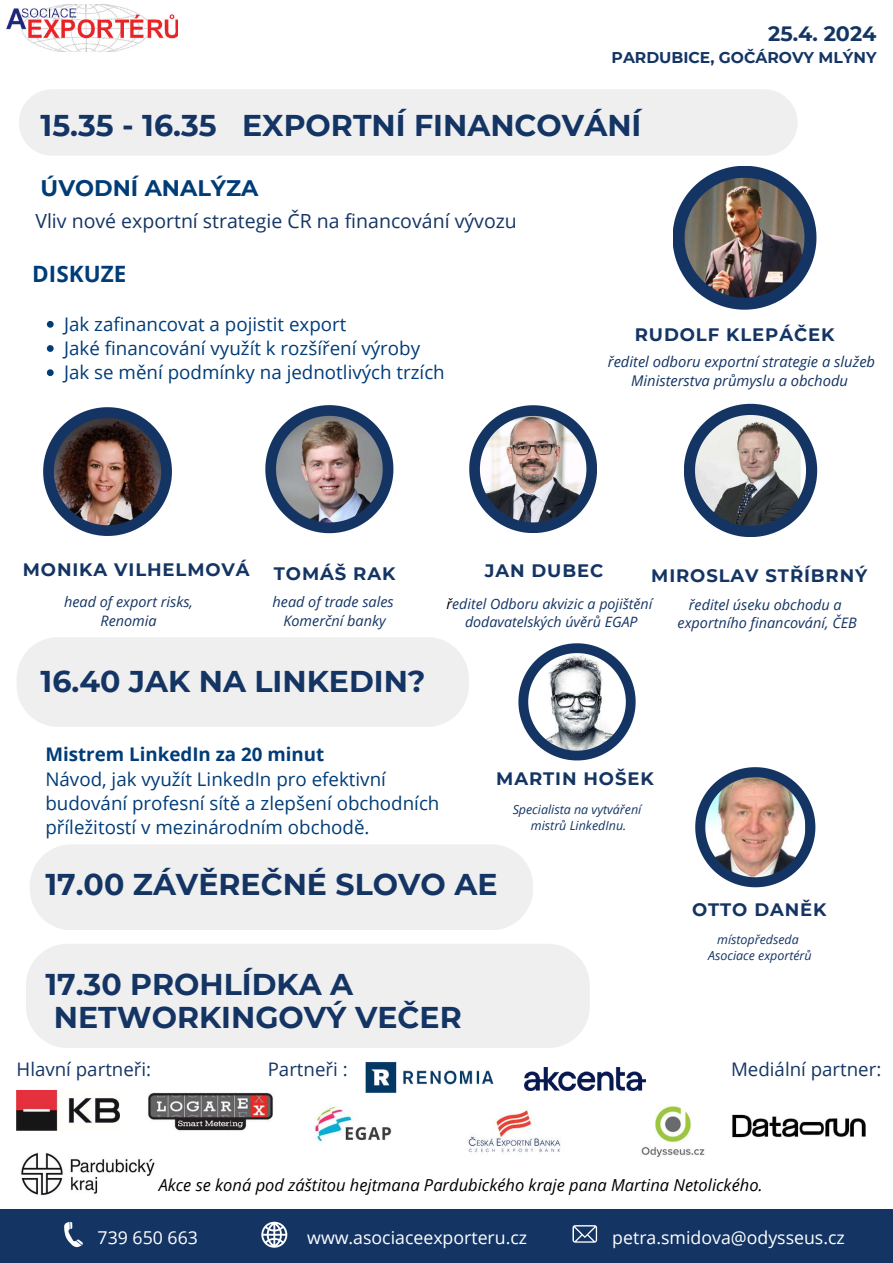
<style>
.page{position:relative;width:893px;height:1263px;background:#fff}
.page>*{position:absolute;margin:0;border:0;box-sizing:border-box;transform-origin:0 0}
.t1{font:700 30px/32.6px "Montserrat";color:#143564}
.t2{font:700 22.5px "Montserrat";color:#003c78}
.t3{font:700 22.5px "Open Sans";color:#003c78}
.t4{font:700 20.7px "Montserrat";color:#143564}
.t5{font:19.5px "Open Sans";color:#143564}
.t6{font:18.75px/24.2px "Open Sans";color:#003c78}
.t7{font:700 18.75px "Open Sans";color:#003c78}
.t8{font:18.67px "Open Sans";color:#143564}
.t9{font:700 18.08px "Montserrat";letter-spacing:.05em;color:#143564}
.t10{font:700 18px "Montserrat";letter-spacing:.05em;color:#143564}
.t11{font:17.7px "Open Sans";color:#fff}
.t12{font:italic 16.5px "Open Sans";color:#000}
.t13{font:700 15.6px "Montserrat";color:#143564}
.t14{font:italic 14.77px/19.1px "Open Sans";color:#143564;text-align:center}
.t15{font:italic 14.48px/18.7px "Open Sans";color:#143564;text-align:center}
.t16{font:italic 14.25px/18px "Open Sans";color:#143564;text-align:center}
.t17{font:italic 12.45px/16.1px "Open Sans";color:#143564;text-align:center}
.s1{color:#000}
</style>
<div class="page">
<svg style="left:469px;top:405px;width:128px;height:128px"></svg>
<img style="left:480px;top:416px;width:106px;height:106px">
<svg style="left:684px;top:404px;width:133px;height:133px"></svg>
<img style="left:695px;top:415px;width:111px;height:111px">
<svg style="left:673px;top:166px;width:143px;height:144px"></svg>
<img style="left:684px;top:178px;width:120px;height:120px">
<svg style="left:265px;top:405px;width:128px;height:128px"></svg>
<img style="left:276px;top:416px;width:106px;height:106px">
<svg style="left:43px;top:407px;width:129px;height:129px"></svg>
<img style="left:54px;top:418px;width:107px;height:107px">
<img style="left:7px;top:5px;width:171px;height:47px">
<svg style="left:518px;top:643px;width:117px;height:117px"></svg>
<img style="left:528px;top:653px;width:98px;height:97px">
<div style="left:30px;top:844px;width:503px;height:86px;background:#efeff0"></div>
<svg style="left:695px;top:767px;width:120px;height:120px"></svg>
<img style="left:705px;top:777px;width:100px;height:100px">
<svg style="left:47px;top:321px;width:7px;height:7px"></svg>
<svg style="left:47px;top:345px;width:7px;height:7px"></svg>
<svg style="left:47px;top:369px;width:7px;height:7px"></svg>
<div style="left:19px;top:89px;width:778px;height:67px;background:#efeff0;border-radius:33px"></div>
<div style="left:17px;top:637px;width:452px;height:90px;background:#efeff0"></div>
<div style="left:26px;top:944px;width:564px;height:104px;background:#efeff0"></div>
<img style="left:365px;top:1061px;width:195px;height:32px">
<img style="left:314px;top:1105px;width:78px;height:39px">
<img style="left:524px;top:1067px;width:121px;height:23px">
<img style="left:467px;top:1108px;width:94px;height:45px">
<img style="left:732px;top:1114px;width:134px;height:24px">
<img style="left:17px;top:1090px;width:103px;height:41px">
<img style="left:148px;top:1093px;width:125px;height:38px">
<img style="left:641px;top:1104px;width:64px;height:53px">
<div style="left:0;top:1209px;width:893px;height:54px;background:#143564"></div>
<svg style="left:64px;top:1221px;width:19px;height:26px"></svg>
<svg style="left:572px;top:1225px;width:26px;height:17px"></svg>
<svg style="left:261px;top:1221px;width:27px;height:26px"></svg>
<img style="left:21px;top:1153px;width:134px;height:43px">
<p class="t4" style="left:768px;top:21px;width:110px">25.4. 2024</p>
<p class="t13" style="left:611px;top:48px;width:266px">PARDUBICE, GOČÁROVY MLÝNY</p>
<h1 class="t1" style="left:41px;top:108px;width:602px">15.35 - 16.35 EXPORTNÍ FINANCOVÁNÍ</h1>
<p class="t2" style="left:41px;top:175px;width:219px">ÚVODNÍ ANALÝZA</p>
<p class="t5" style="left:35px;top:207px;width:483px">Vliv nové exportní strategie ČR na financování vývozu</p>
<p class="t3" style="left:32px;top:258px;width:96px">DISKUZE</p>
<p class="t6" style="left:64px;top:312px;width:382px">Jak zafinancovat a pojistit export<br>Jaké financování využít k rozšíření výroby<br>Jak se mění podmínky na jednotlivých trzích</p>
<p class="t9" style="left:635px;top:324px;width:201px">RUDOLF KLEPÁČEK</p>
<p class="t14" style="left:608px;top:352px;width:269px">ředitel odboru exportní strategie a služeb<br>Ministerstva průmyslu a obchodu</p>
<p class="t10" style="left:23px;top:558px;width:228px">MONIKA VILHELMOVÁ</p>
<p class="t15" style="left:64px;top:592px;width:130px">head of export risks,<br>Renomia</p>
<p class="t10" style="left:274px;top:562px;width:123px">TOMÁŠ RAK</p>
<p class="t15" style="left:272px;top:592px;width:123px">head of trade sales<br>Komerční banky</p>
<h1 class="t1" style="left:41px;top:665px;width:386px">16.40 JAK NA LINKEDIN?</h1>
<p class="t10" style="left:485px;top:559px;width:120px">JAN DUBEC</p>
<p class="t10" style="left:651px;top:565px;width:218px">MIROSLAV STŘÍBRNÝ</p>
<p class="t15" style="left:677px;top:595px;width:181px">ředitel úseku obchodu a exportního financování, ČEB</p>
<p class="t16" style="left:446px;top:594px;width:207px"><span class="s1">ř</span>editel Odboru akvizic a pojištění dodavatelských úvěrů EGAP</p>
<p class="t7" style="left:45px;top:741px;width:280px">Mistrem LinkedIn za 20 minut</p>
<p class="t6" style="left:45px;top:766px;width:395px">Návod, jak využít LinkedIn pro efektivní budování profesní sítě a zlepšení obchodních příležitostí v mezinárodním obchodě.</p>
<p class="t10" style="left:496px;top:767px;width:159px">MARTIN HOŠEK</p>
<p class="t17" style="left:513px;top:801px;width:130px">Specialista na vytváření mistrů LinkedInu.</p>
<h1 class="t1" style="left:45px;top:868px;width:453px">17.00 ZÁVĚREČNÉ SLOVO AE</h1>
<p class="t10" style="left:692px;top:898px;width:136px">OTTO DANĚK</p>
<p class="t17" style="left:708px;top:931px;width:105px">místopředseda<br>Asociace exportérů</p>
<h1 class="t1" style="left:45px;top:968px;width:418px">17.30 PROHLÍDKA A<br>NETWORKINGOVÝ VEČER</h1>
<p class="t8" style="left:17px;top:1056px;width:136px">Hlavní partneři:</p>
<p class="t8" style="left:268px;top:1056px;width:81px">Partneři :</p>
<p class="t8" style="left:731px;top:1056px;width:152px">Mediální partner:</p>
<p class="t12" style="left:159px;top:1174px;width:605px">Akce se koná pod záštitou hejtmana Pardubického kraje pana Martina Netolického.</p>
<p class="t11" style="left:98px;top:1225px;width:102px">739 650 663</p>
<p class="t11" style="left:307px;top:1225px;width:221px">www.asociaceexporteru.cz</p>
<p class="t11" style="left:612px;top:1225px;width:234px">petra.smidova@odysseus.cz</p>
</div>
